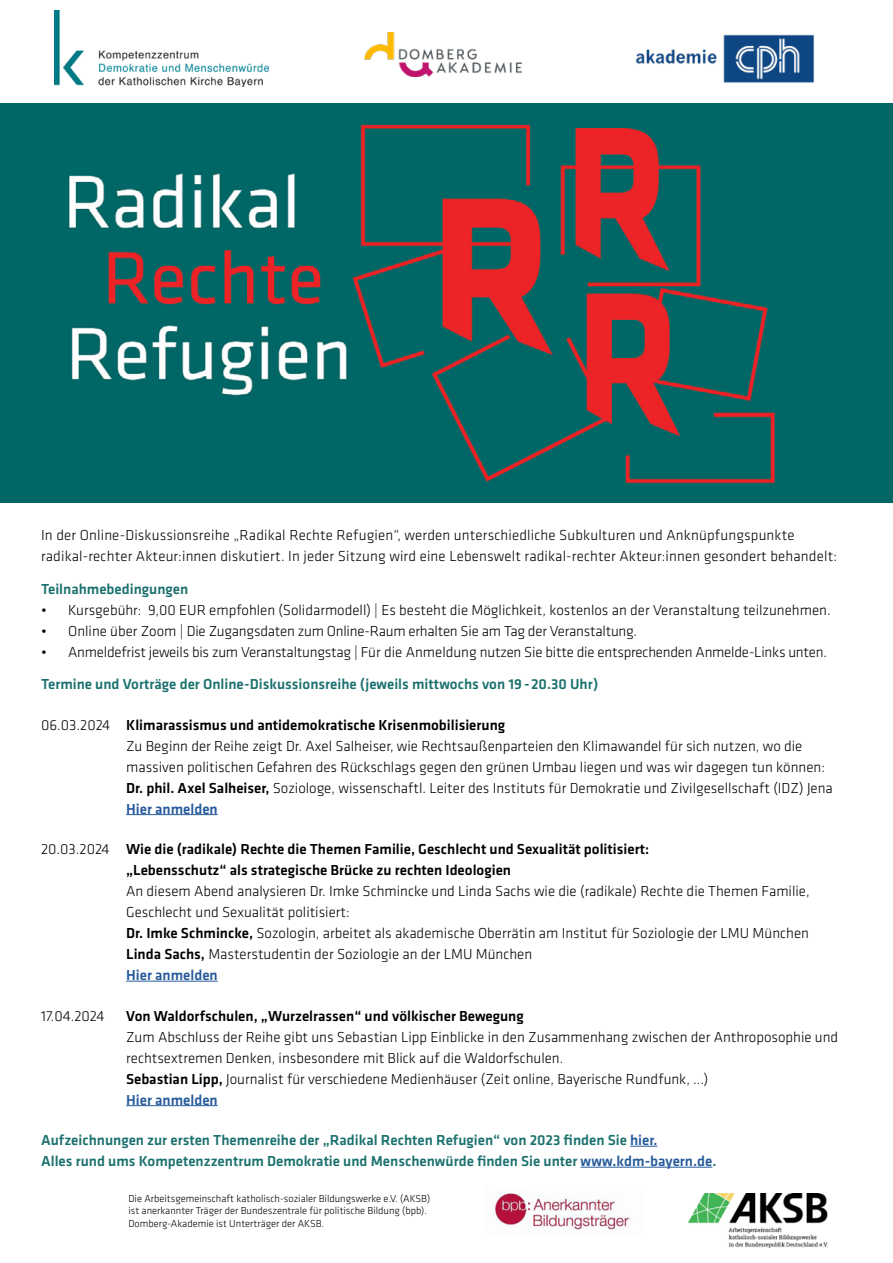
<style>
.page{position:relative;width:893px;height:1263px;background:#fff}
.page>*{position:absolute;margin:0;border:0;box-sizing:border-box;transform-origin:0 0}
.t1{font:300 15px/21px "Klavika Basic";color:#000}
.t2{font:500 15px "Klavika Basic";color:#1b716e}
.t3{font:500 15px "Klavika Basic";color:#000}
.t4{font:500 15px "Klavika Basic";color:#275b9b}
.t5{font:300 10.5px/12.6px "Klavika Basic";color:#000}
.s1{font-weight:300}
.s2{font-weight:500}
.s3{color:#275b9b}
</style>
<div class="page">
<img style="left:0;top:103px;width:893px;height:400px">
<hr style="left:126px;top:814px;width:92px;height:1px;background:#275b9b">
<hr style="left:126px;top:981px;width:92px;height:1px;background:#275b9b">
<hr style="left:126px;top:1105px;width:92px;height:1px;background:#275b9b">
<svg style="left:630px;top:1146px;width:27px;height:1px"></svg>
<hr style="left:581px;top:1167px;width:131px;height:1px;background:#275b9b">
<img style="left:495px;top:1193px;width:135px;height:40px">
<img style="left:364px;top:32px;width:157px;height:45px">
<img style="left:54px;top:10px;width:214px;height:76px">
<img style="left:636px;top:34px;width:178px;height:49px">
<img style="left:688px;top:1193px;width:140px;height:55px">
<p class="t1" style="left:41px;top:525px;width:755px">In der Online-Diskussionsreihe „Radikal Rechte Refugien“, werden unterschiedliche Subkulturen und Anknüpfungspunkte</p>
<p class="t1" style="left:41px;top:546px;width:797px">radikal-rechter Akteur:innen diskutiert. In jeder Sitzung wird eine Lebenswelt radikal-rechter Akteur:innen gesondert behandelt:</p>
<p class="t2" style="left:41px;top:579px;width:149px">Teilnahmebedingungen</p>
<p class="t1" style="left:41px;top:600px;width:791px">• Kursgebühr: 9,00 EUR empfohlen (Solidarmodell) | Es besteht die Möglichkeit, kostenlos an der Veranstaltung teilzunehmen.</p>
<p class="t1" style="left:41px;top:621px;width:598px">• Online über Zoom | Die Zugangsdaten zum Online-Raum erhalten Sie am Tag der Veranstaltung.</p>
<p class="t1" style="left:41px;top:642px;width:787px">• Anmeldefrist jeweils bis zum Veranstaltungstag | Für die Anmeldung nutzen Sie bitte die entsprechenden Anmelde-Links unten.</p>
<p class="t2" style="left:41px;top:674px;width:559px">Termine und Vorträge der Online-Diskussionsreihe (jeweils mittwochs von 19 - 20.30 Uhr)</p>
<p class="t3" style="left:41px;top:714px;width:466px"><span class="s1">06.03.2024</span> Klimarassismus und antidemokratische Krisenmobilisierung</p>
<p class="t1" style="left:126px;top:735px;width:678px">Zu Beginn der Reihe zeigt Dr. Axel Salheiser, wie Rechtsaußenparteien den Klimawandel für sich nutzen, wo die</p>
<p class="t1" style="left:126px;top:756px;width:700px">massiven politischen Gefahren des Rückschlags gegen den grünen Umbau liegen und was wir dagegen tun können:</p>
<p class="t1" style="left:126px;top:777px;width:708px"><span class="s2">Dr. phil. Axel Salheiser,</span> Soziologe, wissenschaftl. Leiter des Instituts für Demokratie und Zivilgesellschaft (IDZ) Jena</p>
<p class="t4" style="left:126px;top:798px;width:93px">Hier anmelden</p>
<p class="t3" style="left:41px;top:839px;width:610px"><span class="s1">20.03.2024</span> Wie die (radikale) Rechte die Themen Familie, Geschlecht und Sexualität politisiert:</p>
<p class="t3" style="left:126px;top:860px;width:386px">„Lebensschutz“ als strategische Brücke zu rechten Ideologien</p>
<p class="t1" style="left:126px;top:880px;width:685px">An diesem Abend analysieren Dr. Imke Schmincke und Linda Sachs wie die (radikale) Rechte die Themen Familie,</p>
<p class="t1" style="left:126px;top:901px;width:225px">Geschlecht und Sexualität politisiert:</p>
<p class="t1" style="left:126px;top:922px;width:684px"><span class="s2">Dr. Imke Schmincke,</span> Sozologin, arbeitet als akademische Oberrätin am Institut für Soziologie der LMU München</p>
<p class="t1" style="left:126px;top:943px;width:408px"><span class="s2">Linda Sachs,</span> Masterstudentin der Soziologie an der LMU München</p>
<p class="t4" style="left:126px;top:965px;width:93px">Hier anmelden</p>
<p class="t1" style="left:41px;top:1005px;width:65px">17.04.2024</p>
<p class="t3" style="left:126px;top:1005px;width:399px">Von Waldorfschulen, „Wurzelrassen“ und völkischer Bewegung</p>
<p class="t1" style="left:126px;top:1026px;width:714px">Zum Abschluss der Reihe gibt uns Sebastian Lipp Einblicke in den Zusammenhang zwischen der Anthroposophie und rechtsextremen Denken, insbesondere mit Blick auf die Waldorfschulen.</p>
<p class="t1" style="left:126px;top:1068px;width:584px"><span class="s2">Sebastian Lipp,</span> Journalist für verschiedene Medienhäuser (Zeit online, Bayerische Rundfunk, ...)</p>
<p class="t4" style="left:126px;top:1089px;width:93px">Hier anmelden</p>
<p class="t2" style="left:41px;top:1130px;width:618px">Aufzeichnungen zur ersten Themenreihe der „Radikal Rechten Refugien“ von 2023 finden Sie <span class="s3">hier.</span></p>
<p class="t2" style="left:41px;top:1151px;width:677px">Alles rund ums Kompetenzzentrum Demokratie und Menschenwürde finden Sie unter <span class="s3">www.kdm-bayern.de</span>.</p>
<p class="t5" style="left:128px;top:1192px;width:303px">Die Arbeitsgemeinschaft katholisch-sozialer Bildungswerke e.V. (AKSB) ist anerkannter Träger der Bundeszentrale für politische Bildung (bpb).<br>Domberg-Akademie ist Unterträger der AKSB.</p>
</div>
